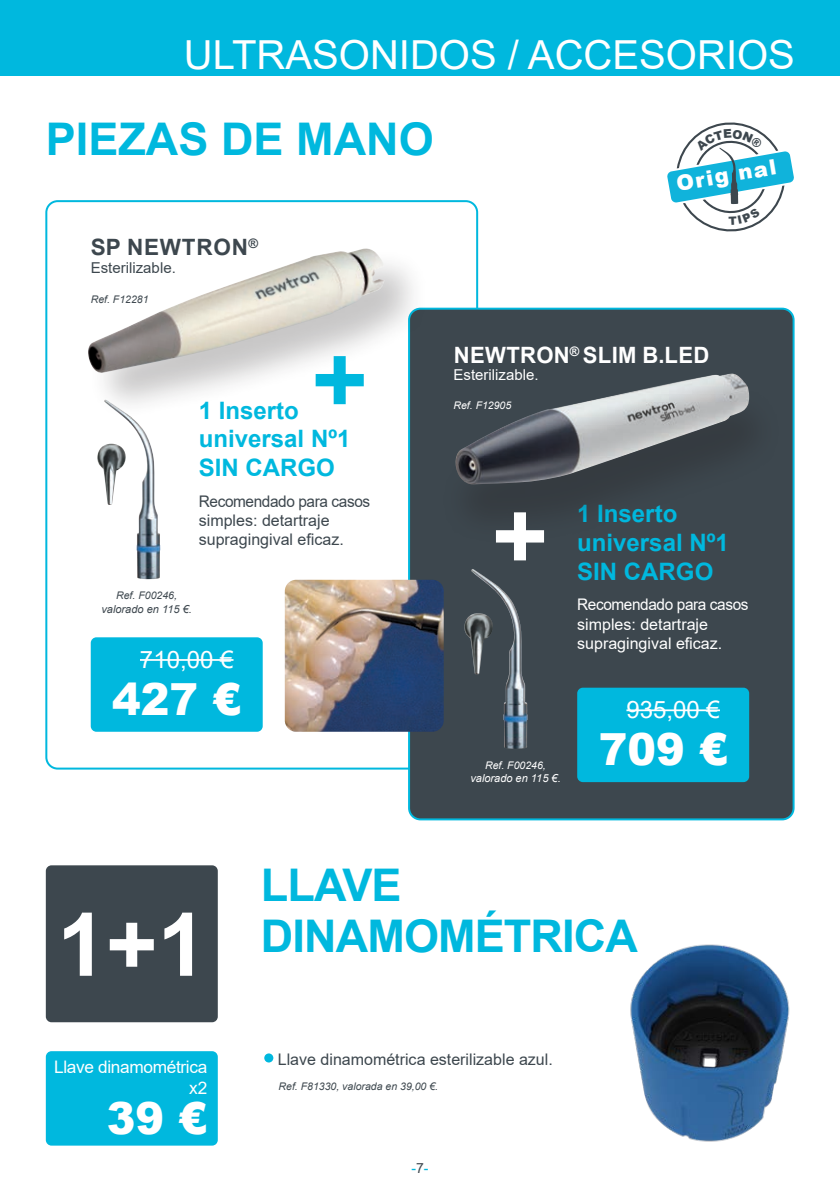
<style>
.page{position:relative;width:840px;height:1191px;background:#fff}
.page>*{position:absolute;margin:0;border:0;box-sizing:border-box;transform-origin:0 0}
.t1{font:700 96px "Arial";color:#00b8de}
.t2{font:700 96px "Arial";color:#fff}
.t3{font:700 87.8px "Arial";color:#fff}
.t4{font:700 45px/51.8px "Arial";letter-spacing:-.02em;color:#00b8de}
.t5{font:700 45px "Arial";color:#00b8de}
.t6{font:900 44.2px "Arial";color:#fff}
.t7{font:40px "Arial";color:#fff}
.t8{font:700 24px/28.8px "Arial";color:#00b8de}
.t9{font:24px "Arial";color:#fff}
.t10{font:700 22.4px "Arial";letter-spacing:.015em;color:#fff}
.t11{font:700 22.4px "Arial";letter-spacing:.035em;color:#3d474e}
.t12{font:900 21.2px "Arial";color:#fff}
.t13{font:17.2px/20.8px "Arial";letter-spacing:-.02em;color:#fff;text-align:right}
.t14{font:16px/19.2px "Arial";color:#fff;scale:.96 1}
.t15{font:16px/19.2px "Arial";color:#3d474e;scale:.96 1}
.t16{font:16px "Arial";color:#3d474e}
.t17{font:15px "Arial";color:#3d474e}
.t18{font:15px "Arial";color:#fff}
.t19{font:14px "Arial";color:#00b8de}
.t20{font:italic 11px "Arial";color:#3d474e}
.t21{font:italic 11px "Arial";color:#fff}
.t22{font:italic 10.4px "Arial";color:#3d474e}
.t23{font:italic 10.4px "Arial";color:#fff}
.s1{font-size:11px}
.s2{color:#3d474e}
</style>
<div class="page">
<div style="left:0;top:0;width:839px;height:76px;background:#00b8de"></div>
<div style="left:409px;top:309px;width:384px;height:510px;background:#3d474e;border-radius:11px"></div>
<div style="left:408px;top:308px;width:386px;height:512px;border:2px solid #00b8de;border-radius:11px"></div>
<div style="left:91px;top:637px;width:171px;height:94px;background:#00b8de;border-radius:6px"></div>
<hr style="left:140px;top:659px;width:93px;height:2px;background:#fff">
<div style="left:577px;top:687px;width:171px;height:95px;background:#00b8de;border-radius:6px"></div>
<hr style="left:626px;top:709px;width:93px;height:2px;background:#fff">
<div style="left:264px;top:1053px;width:9px;height:9px;background:#00b8de;border-radius:50%"></div>
<img style="left:630px;top:944px;width:160px;height:198px">
<div style="left:46px;top:1051px;width:172px;height:94px;background:#00b8de;border-radius:6px"></div>
<div style="left:46px;top:865px;width:172px;height:157px;background:#3d474e;border-radius:6px"></div>
<div style="left:87px;top:248px;width:343px;height:172px;background:#231f20;opacity:.25"></div>
<img style="left:87px;top:248px;width:297px;height:125px">
<img style="left:284px;top:580px;width:159px;height:151px">
<img style="left:97px;top:445px;width:7px;height:27px">
<img style="left:104px;top:399px;width:56px;height:181px">
<img style="left:455px;top:373px;width:293px;height:111px">
<img style="left:464px;top:615px;width:7px;height:26px">
<img style="left:471px;top:569px;width:56px;height:180px">
<svg style="left:667px;top:122px;width:126px;height:110px"></svg>
<h3 class="t7" style="left:184px;top:27px;width:612px">ULTRASONIDOS / ACCESORIOS</h3>
<h3 class="t5" style="left:46px;top:107px;width:389px">PIEZAS DE MANO</h3>
<h3 class="t11" style="left:91px;top:232px;width:169px">SP NEWTRON<sup>®</sup></h3>
<p class="t17" style="left:91px;top:257px;width:87px">Esterilizable.</p>
<p class="t22" style="left:91px;top:292px;width:59px">Ref. F12281</p>
<h1 class="t1" style="left:311px;top:313px;width:58px">+</h1>
<h3 class="t8" style="left:199px;top:396px;width:153px">1 Inserto universal Nº1<br>SIN CARGO</h3>
<p class="t15" style="left:199px;top:491px;width:180px">Recomendado para casos simples: detartraje supragingival eficaz.</p>
<p class="t22" style="left:116px;top:589px;width:62px">Ref. F00246<span class="s1">,</span></p>
<p class="t20" style="left:101px;top:601px;width:92px">valorado en 115 €.</p>
<h3 class="t9" style="left:140px;top:643px;width:95px">710,00 €</h3>
<h3 class="t6" style="left:112px;top:667px;width:130px">427 €</h3>
<h3 class="t12" style="left:673px;top:168px;width:102px;rotate:-10deg">Orig nal</h3>
<h3 class="t10" style="left:453px;top:339px;width:257px">NEWTRON<sup>®</sup> SLIM B.LED</h3>
<p class="t18" style="left:453px;top:365px;width:87px">Esterilizable.</p>
<p class="t23" style="left:453px;top:399px;width:59px">Ref. F12905</p>
<h1 class="t2" style="left:491px;top:469px;width:58px">+</h1>
<h3 class="t8" style="left:577px;top:499px;width:153px">1 Inserto universal Nº1<br>SIN CARGO</h3>
<p class="t14" style="left:577px;top:595px;width:180px">Recomendado para casos simples: detartraje supragingival eficaz.</p>
<p class="t23" style="left:485px;top:758px;width:62px">Ref. F00246<span class="s1">,</span></p>
<p class="t21" style="left:470px;top:771px;width:92px">valorado en 115 €.</p>
<h3 class="t9" style="left:626px;top:693px;width:95px">935,00 €</h3>
<h3 class="t6" style="left:598px;top:717px;width:130px">709 €</h3>
<h2 class="t3" style="left:57px;top:883px;width:150px">1+1</h2>
<p class="t13" style="left:54px;top:1056px;width:154px">Llave dinamométrica x2</p>
<h3 class="t6" style="left:107px;top:1086px;width:102px">39 €</h3>
<h3 class="t4" style="left:261px;top:859px;width:378px">LLAVE<br>DINAMOMÉTRICA</h3>
<p class="t16" style="left:278px;top:1047px;width:276px">Llave dinamométrica esterilizable azul.</p>
<p class="t22" style="left:278px;top:1079px;width:161px">Ref. F81330, valorada en 39,00 €.</p>
<p class="t19" style="left:411px;top:1158px;width:19px">-<span class="s2">7</span>-</p>
</div>
